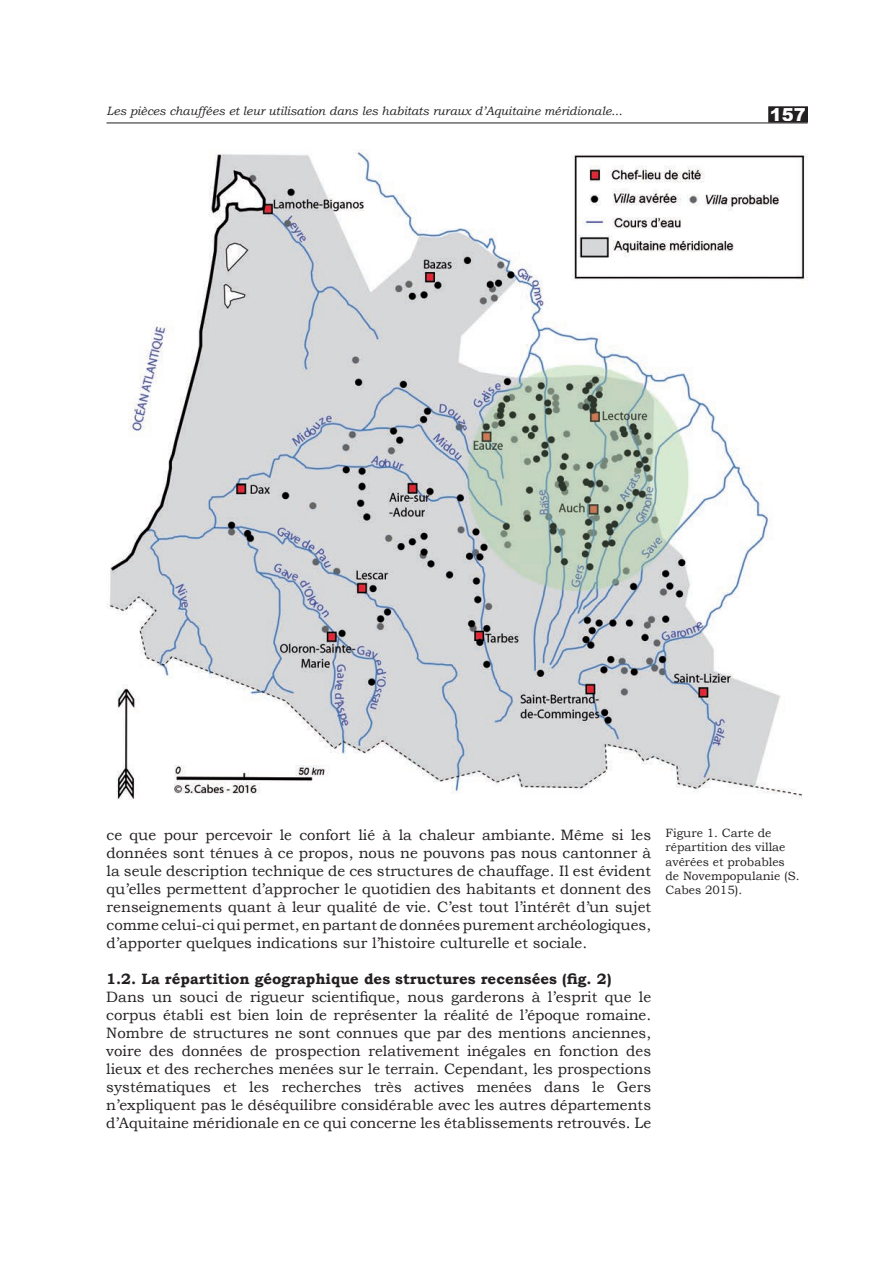
<style>
.page{position:relative;width:893px;height:1263px;background:#fff}
.page>*{position:absolute;margin:0;border:0;box-sizing:border-box;transform-origin:0 0}
.t1{font:900 18px "Arial";color:#fff}
.t2{font:15px/18px "Bookman Old Style";color:#231f20;text-align:justify}
.t3{font:700 15px "Bookman Old Style";color:#231f20}
.t4{font:12px/14.4px "Bookman Old Style";color:#231f20}
.t5{font:italic 12px "Bookman Old Style";color:#231f20}
</style>
<div class="page">
<hr style="left:107px;top:123px;width:701px;height:1px;background:#231f20">
<div style="left:769px;top:107px;width:38px;height:15px;background:#231f20"></div>
<div style="left:768px;top:106px;width:40px;height:17px;border:2px solid #231f20"></div>
<img style="left:107px;top:150px;width:701px;height:649px">
<p class="t5" style="left:107px;top:104px;width:517px">Les pièces chauffées et leur utilisation dans les habitats ruraux d’Aquitaine méridionale...</p>
<p class="t1" style="left:770px;top:101px;width:38px">157</p>
<p class="t2" style="left:107px;top:826px;width:546px">ce que pour percevoir le confort lié à la chaleur ambiante. Même si les données sont ténues à ce propos, nous ne pouvons pas nous cantonner à la seule description technique de ces structures de chauffage. Il est évident qu’elles permettent d’approcher le quotidien des habitants et donnent des renseignements quant à leur qualité de vie. C’est tout l’intérêt d’un sujet comme celui-ci qui permet, en partant de données purement archéologiques, d’apporter quelques indications sur l’histoire culturelle et sociale.</p>
<p class="t3" style="left:106px;top:970px;width:507px">1.2. La répartition géographique des structures recensées (fig. 2)</p>
<p class="t2" style="left:106px;top:988px;width:546px">Dans un souci de rigueur scientifique, nous garderons à l’esprit que le corpus établi est bien loin de représenter la réalité de l’époque romaine.<br>Nombre de structures ne sont connues que par des mentions anciennes, voire des données de prospection relativement inégales en fonction des lieux et des recherches menées sur le terrain. Cependant, les prospections systématiques et les recherches très actives menées dans le Gers n’expliquent pas le déséquilibre considérable avec les autres départements d’Aquitaine méridionale en ce qui concerne les établissements retrouvés. Le</p>
<p class="t4" style="left:665px;top:825px;width:136px">Figure 1. Carte de répartition des villae avérées et probables de Novempopulanie (S.<br>Cabes 2015).</p>
</div>
